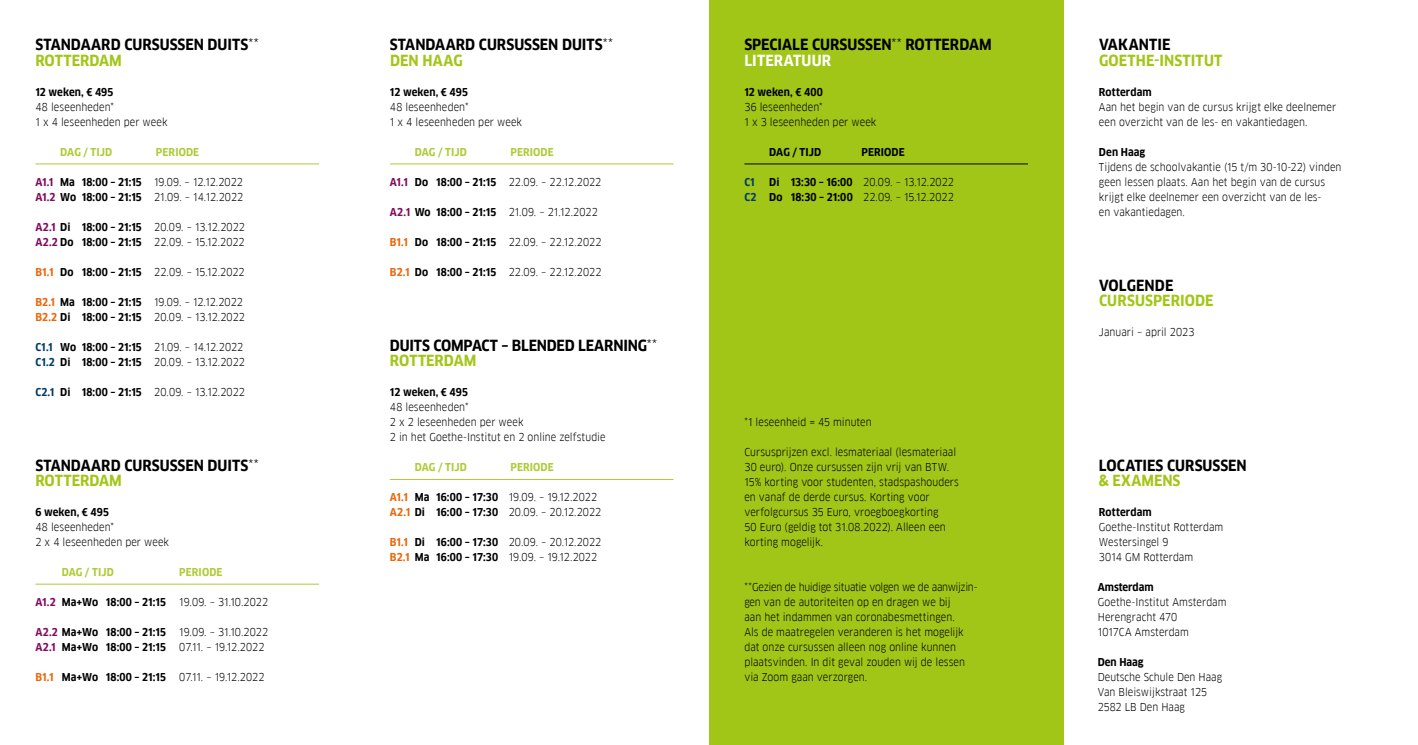
<style>
.page{position:relative;width:1418px;height:745px;background:#fff}
.page>*{position:absolute;margin:0;border:0;box-sizing:border-box;transform-origin:0 0}
.t1{font:700 15px/15px "Goethe FF Clan";color:#000}
.t2{font:700 15px "Goethe FF Clan";letter-spacing:.005em;color:#a2c617}
.t3{font:10.62px/15px "Goethe FF Clan";color:#000}
.t4{font:700 10.62px "Goethe FF Clan";letter-spacing:.005em;color:#000}
.t5{font:700 10.62px "Goethe FF Clan";letter-spacing:.01em;color:#aecb38}
.t6{font:700 10.62px "Goethe FF Clan";color:#003b69}
.s1{font-weight:400}
.s2{color:#a2c617}
.s3{font-weight:700;color:#820a5f}
.s4{font-weight:700}
.s5{font-weight:700;color:#ec6608}
.s6{font-weight:700;color:#003b69}
.s7{color:#820a5f}
.s8{color:#ec6608}
.s9{color:#fff}
</style>
<div class="page">
<div style="left:709px;top:0;width:354px;height:744px;background:#a2c617"></div>
<hr style="left:35px;top:163px;width:284px;height:1px;background:#aecb38">
<hr style="left:35px;top:583px;width:284px;height:1px;background:#aecb38">
<hr style="left:390px;top:163px;width:283px;height:1px;background:#aecb38">
<hr style="left:390px;top:479px;width:283px;height:1px;background:#aecb38">
<hr style="left:744px;top:163px;width:284px;height:1px;background:#000">
<h1 class="t1" style="left:35px;top:38px;width:225px">STANDAARD CURSUSSEN DUITS<span class="s1">**<br></span><span class="s2">ROTTERDAM</span></h1>
<p class="t4" style="left:35px;top:85px;width:79px">12 weken, € 495</p>
<p class="t3" style="left:35px;top:99px;width:133px">48 leseenheden*<br>1 x 4 leseenheden per week</p>
<p class="t5" style="left:60px;top:145px;width:54px">DAG / TIJD</p>
<p class="t5" style="left:156px;top:145px;width:45px">PERIODE</p>
<p class="t3" style="left:35px;top:174px;width:209px"><span class="s3">A1.1</span> <span class="s4">Ma 18:00 – 21:15</span> 19.09. – 12.12.2022<br><span class="s3">A1.2</span> <span class="s4">Wo 18:00 – 21:15</span> 21.09. – 14.12.2022</p>
<p class="t3" style="left:35px;top:219px;width:211px"><span class="s3">A2.1</span> <span class="s4">Di 18:00 – 21:15</span> 20.09. – 13.12.2022<br><span class="s3">A2.2</span> <span class="s4">Do 18:00 – 21:15</span> 22.09. – 15.12.2022</p>
<p class="t3" style="left:35px;top:264px;width:211px"><span class="s5">B1.1</span> <span class="s4">Do 18:00 – 21:15</span> 22.09. – 15.12.2022</p>
<p class="t3" style="left:35px;top:294px;width:211px"><span class="s5">B2.1</span> <span class="s4">Ma 18:00 – 21:15</span> 19.09. – 12.12.2022<br><span class="s5">B2.2</span> <span class="s4">Di 18:00 – 21:15</span> 20.09. – 13.12.2022</p>
<p class="t3" style="left:35px;top:339px;width:211px"><span class="s6">C1.1</span> <span class="s4">Wo 18:00 – 21:15</span> 21.09. – 14.12.2022<br><span class="s6">C1.2</span> <span class="s4">Di 18:00 – 21:15</span> 20.09. – 13.12.2022</p>
<p class="t3" style="left:35px;top:384px;width:211px"><span class="s6">C2.1</span> <span class="s4">Di 18:00 – 21:15</span> 20.09. – 13.12.2022</p>
<h1 class="t1" style="left:35px;top:458px;width:225px">STANDAARD CURSUSSEN DUITS<span class="s1">**<br></span><span class="s2">ROTTERDAM</span></h1>
<p class="t4" style="left:35px;top:505px;width:75px">6 weken, € 495</p>
<p class="t3" style="left:35px;top:519px;width:135px">48 leseenheden*<br>2 x 4 leseenheden per week</p>
<p class="t5" style="left:62px;top:565px;width:54px">DAG / TIJD</p>
<p class="t5" style="left:179px;top:565px;width:45px">PERIODE</p>
<p class="t4" style="left:35px;top:595px;width:132px"><span class="s7">A1.2</span> Ma+Wo 18:00 – 21:15</p>
<p class="t3" style="left:179px;top:594px;width:90px">19.09. – 31.10.2022</p>
<p class="t4" style="left:35px;top:625px;width:132px"><span class="s7">A2.2</span> Ma+Wo 18:00 – 21:15</p>
<p class="t3" style="left:179px;top:624px;width:90px">19.09. – 31.10.2022</p>
<p class="t4" style="left:35px;top:640px;width:132px"><span class="s7">A2.1</span> Ma+Wo 18:00 – 21:15</p>
<p class="t3" style="left:179px;top:639px;width:87px">07.11. – 19.12.2022</p>
<p class="t4" style="left:35px;top:670px;width:132px"><span class="s8">B1.1</span> Ma+Wo 18:00 – 21:15</p>
<p class="t3" style="left:179px;top:669px;width:87px">07.11. – 19.12.2022</p>
<h1 class="t1" style="left:390px;top:38px;width:225px">STANDAARD CURSUSSEN DUITS<span class="s1">**<br></span><span class="s2">DEN HAAG</span></h1>
<p class="t4" style="left:390px;top:85px;width:79px">12 weken, € 495</p>
<p class="t3" style="left:390px;top:99px;width:133px">48 leseenheden*<br>1 x 4 leseenheden per week</p>
<p class="t5" style="left:415px;top:145px;width:54px">DAG / TIJD</p>
<p class="t5" style="left:510px;top:145px;width:45px">PERIODE</p>
<p class="t3" style="left:390px;top:174px;width:213px"><span class="s3">A1.1</span> <span class="s4">Do 18:00 – 21:15</span> 22.09. – 22.12.2022</p>
<p class="t3" style="left:390px;top:204px;width:209px"><span class="s3">A2.1</span> <span class="s4">Wo 18:00 – 21:15</span> 21.09. – 21.12.2022</p>
<p class="t3" style="left:390px;top:234px;width:213px"><span class="s5">B1.1</span> <span class="s4">Do 18:00 – 21:15</span> 22.09. – 22.12.2022</p>
<p class="t3" style="left:390px;top:264px;width:213px"><span class="s5">B2.1</span> <span class="s4">Do 18:00 – 21:15</span> 22.09. – 22.12.2022</p>
<h1 class="t1" style="left:390px;top:338px;width:268px">DUITS COMPACT – BLENDED LEARNING<span class="s1">**<br></span><span class="s2">ROTTERDAM</span></h1>
<p class="t4" style="left:390px;top:385px;width:79px">12 weken, € 495</p>
<p class="t3" style="left:390px;top:399px;width:217px">48 leseenheden*<br>2 x 2 leseenheden per week<br>2 in het Goethe-Institut en 2 online zelfstudie</p>
<p class="t5" style="left:415px;top:460px;width:54px">DAG / TIJD</p>
<p class="t5" style="left:510px;top:460px;width:45px">PERIODE</p>
<p class="t3" style="left:390px;top:489px;width:213px"><span class="s5">A1.1</span> <span class="s4">Ma 16:00 – 17:30</span> 19.09. – 19.12.2022<br><span class="s5">A2.1</span> <span class="s4">Di 16:00 – 17:30</span> 20.09. – 20.12.2022</p>
<p class="t3" style="left:390px;top:534px;width:213px"><span class="s5">B1.1</span> <span class="s4">Di 16:00 – 17:30</span> 20.09. – 20.12.2022<br><span class="s5">B2.1</span> <span class="s4">Ma 16:00 – 17:30</span> 19.09. – 19.12.2022</p>
<h1 class="t1" style="left:744px;top:38px;width:249px">SPECIALE CURSUSSEN<span class="s1">**</span> ROTTERDAM<br><span class="s9">LITERATUUR</span></h1>
<p class="t4" style="left:744px;top:85px;width:80px">12 weken, € 400</p>
<p class="t3" style="left:744px;top:99px;width:133px">36 leseenheden*<br>1 x 3 leseenheden per week</p>
<p class="t4" style="left:769px;top:145px;width:54px">DAG / TIJD</p>
<p class="t4" style="left:861px;top:145px;width:45px">PERIODE</p>
<p class="t6" style="left:744px;top:175px;width:12px">C1</p>
<p class="t3" style="left:744px;top:174px;width:211px;text-align:right"><span class="s4">Di 13:30 – 16:00</span> 20.09. – 13.12.2022<br><span class="s6">C2</span> <span class="s4">Do 18:30 – 21:00</span> 22.09. – 15.12.2022</p>
<p class="t3" style="left:744px;top:414px;width:129px">*1 leseenheid = 45 minuten</p>
<p class="t3" style="left:744px;top:444px;width:216px">Cursusprijzen excl. lesmateriaal (lesmateriaal 30 euro). Onze cursussen zijn vrij van BTW.<br>15% korting voor studenten, stadspashouders en vanaf de derde cursus. Korting voor verfolgcursus 35 Euro, vroegboegkorting<br>50 Euro (geldig tot 31.08.2022). Alleen een korting mogelijk.</p>
<p class="t3" style="left:744px;top:579px;width:235px">**Gezien de huidige situatie volgen we de aanwijzin&shy;gen van de autoriteiten op en dragen we bij<br>aan het indammen van coronabesmettingen.<br>Als de maatregelen veranderen is het mogelijk dat onze cursussen alleen nog online kunnen plaatsvinden. In dit geval zouden wij de lessen via Zoom gaan verzorgen.</p>
<h1 class="t1" style="left:1098px;top:38px;width:73px">VAKANTIE</h1>
<h1 class="t2" style="left:1098px;top:51px;width:125px">GOETHE-INSTITUT</h1>
<p class="t4" style="left:1098px;top:85px;width:54px">Rotterdam</p>
<p class="t3" style="left:1098px;top:99px;width:239px">Aan het begin van de cursus krijgt elke deelnemer een overzicht van de les- en vakantiedagen.</p>
<p class="t4" style="left:1098px;top:145px;width:48px">Den Haag</p>
<p class="t3" style="left:1098px;top:159px;width:244px">Tijdens de schoolvakantie (15 t/m 30-10-22) vinden geen lessen plaats. Aan het begin van de cursus krijgt elke deelnemer een overzicht van de les-<br>en vakantiedagen.</p>
<h1 class="t1" style="left:1098px;top:278px;width:76px">VOLGENDE</h1>
<h1 class="t2" style="left:1098px;top:291px;width:116px">CURSUSPERIODE</h1>
<p class="t3" style="left:1098px;top:324px;width:97px">Januari – april 2023</p>
<h1 class="t1" style="left:1098px;top:458px;width:149px">LOCATIES CURSUSSEN</h1>
<h1 class="t2" style="left:1098px;top:471px;width:83px">&amp; EXAMENS</h1>
<p class="t4" style="left:1098px;top:505px;width:54px">Rotterdam</p>
<p class="t3" style="left:1098px;top:519px;width:126px">Goethe-Institut Rotterdam<br>Westersingel 9<br>3014 GM Rotterdam</p>
<p class="t4" style="left:1097px;top:580px;width:57px">Amsterdam</p>
<p class="t3" style="left:1097px;top:594px;width:130px">Goethe-Institut Amsterdam<br>Herengracht 470<br>1017CA Amsterdam</p>
<p class="t4" style="left:1097px;top:655px;width:47px">Den Haag</p>
<p class="t3" style="left:1097px;top:669px;width:126px">Deutsche Schule Den Haag<br>Van Bleiswijkstraat 125<br>2582 LB Den Haag</p>
</div>
